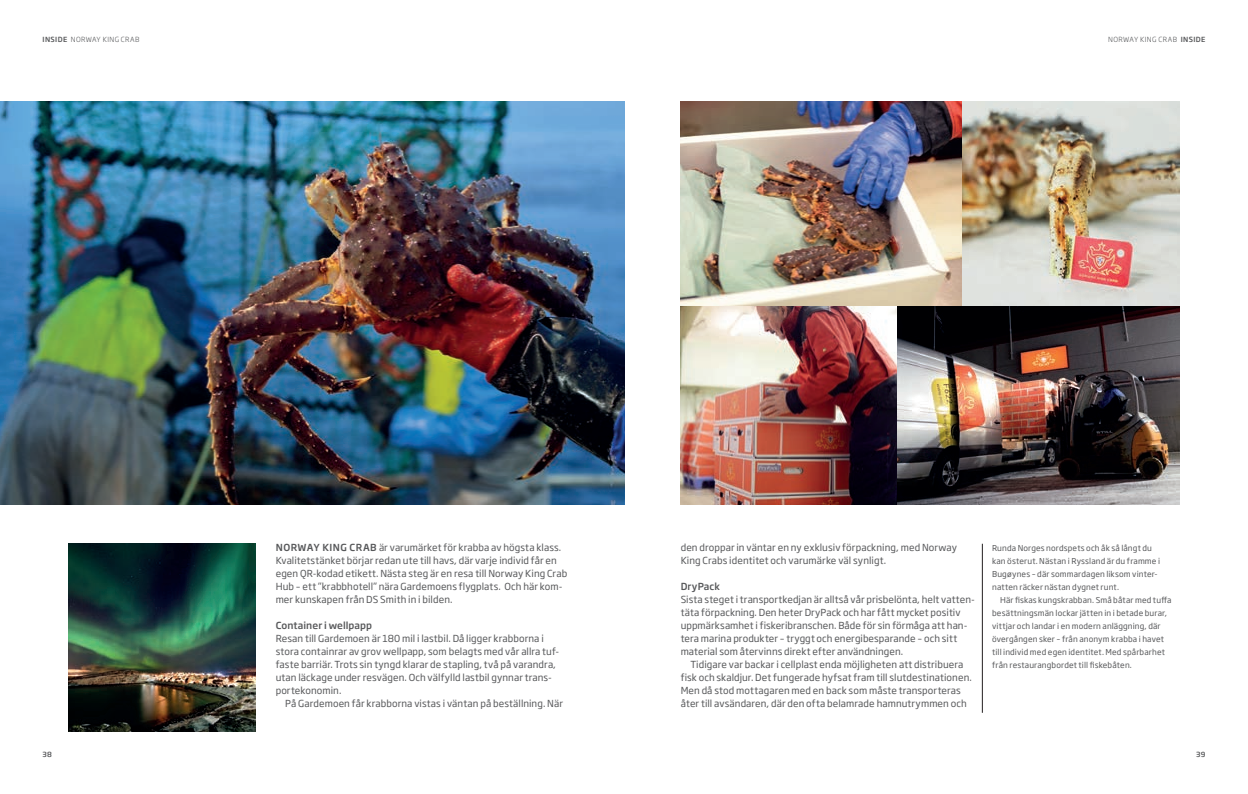
<style>
.page{position:relative;width:1248px;height:794px;background:#fff}
.page>*{position:absolute;margin:0;border:0;box-sizing:border-box;transform-origin:0 0}
.t1{font:9.6px/13px "Soho Gothic Pro";letter-spacing:.005em;color:#57585a}
.t2{font:500 9.6px "Soho Gothic Pro";letter-spacing:.01em;color:#57585a}
.t3{font:8px/13px "Soho Gothic Pro";letter-spacing:.015em;color:#57585a}
.t4{font:300 7px "Soho Gothic Pro";letter-spacing:.055em;color:#57585a}
.t5{font:500 7px "Soho Gothic Pro";color:#57585a}
.s1{font-weight:500}
</style>
<div class="page">
<img style="left:680px;top:102px;width:499px;height:403px">
<hr style="left:982px;top:544px;width:1px;height:169px;background:#231f20">
<img style="left:68px;top:544px;width:188px;height:187px">
<img style="left:0;top:102px;width:624px;height:403px">
<p class="t4" style="left:43px;top:34px;width:98px"><span class="s1">INSIDE</span> NORWAY KING CRAB</p>
<p class="t4" style="left:1108px;top:34px;width:99px">NORWAY KING CRAB <span class="s1">INSIDE</span></p>
<p class="t5" style="left:43px;top:749px;width:11px">38</p>
<p class="t1" style="left:276px;top:541px;width:293px"><span class="s1">NORWAY KING CRAB</span> är varumärket för krabba av högsta klass.<br>Kvalitetstänket börjar redan ute till havs, där varje individ får en egen QR-kodad etikett. Nästa steg är en resa till Norway King Crab Hub – ett ”krabbhotell” nära Gardemoens flygplats. Och här kom&shy;mer kunskapen från DS Smith in i bilden.</p>
<p class="t2" style="left:276px;top:618px;width:98px">Container i wellpapp</p>
<p class="t1" style="left:276px;top:632px;width:285px">Resan till Gardemoen är 180 mil i lastbil. Då ligger krabborna i stora containrar av grov wellpapp, som belagts med vår allra tuf&shy;faste barriär. Trots sin tyngd klarar de stapling, två på varandra, utan läckage under resvägen. Och välfylld lastbil gynnar trans&shy;portekonomin.</p>
<p class="t1" style="left:285px;top:697px;width:279px">På Gardemoen får krabborna vistas i väntan på beställning. När</p>
<p class="t1" style="left:680px;top:540px;width:278px">den droppar in väntar en ny exklusiv förpackning, med Norway<br>King Crabs identitet och varumärke väl synligt.</p>
<p class="t2" style="left:680px;top:579px;width:41px">DryPack</p>
<p class="t1" style="left:680px;top:592px;width:296px">Sista steget i transportkedjan är alltså vår prisbelönta, helt vatten&shy;täta förpackning. Den heter DryPack och har fått mycket positiv uppmärksamhet i fiskeribranschen. Både för sin förmåga att han&shy;tera marina produkter – tryggt och energibesparande – och sitt material som återvinns direkt efter användningen.</p>
<p class="t1" style="left:680px;top:657px;width:292px;text-indent:10px">Tidigare var backar i cellplast enda möjligheten att distribuera fisk och skaldjur. Det fungerade hyfsat fram till slutdestinationen.<br>Men då stod mottagaren med en back som måste transporteras åter till avsändaren, där den ofta belamrade hamnutrymmen och</p>
<p class="t3" style="left:992px;top:541px;width:169px">Runda Norges nordspets och åk så långt du kan österut. Nästan i Ryssland är du framme i Bugøynes – där sommardagen liksom vinter&shy;natten räcker nästan dygnet runt.</p>
<p class="t3" style="left:992px;top:593px;width:181px;text-indent:8px">Här fiskas kungskrabban. Små båtar med tuffa besättningsmän lockar jätten in i betade burar, vittjar och landar i en modern anläggning, där övergången sker – från anonym krabba i havet till individ med egen identitet. Med spårbarhet från restaurangbordet till fiskebåten.</p>
<p class="t5" style="left:1196px;top:749px;width:11px">39</p>
</div>
